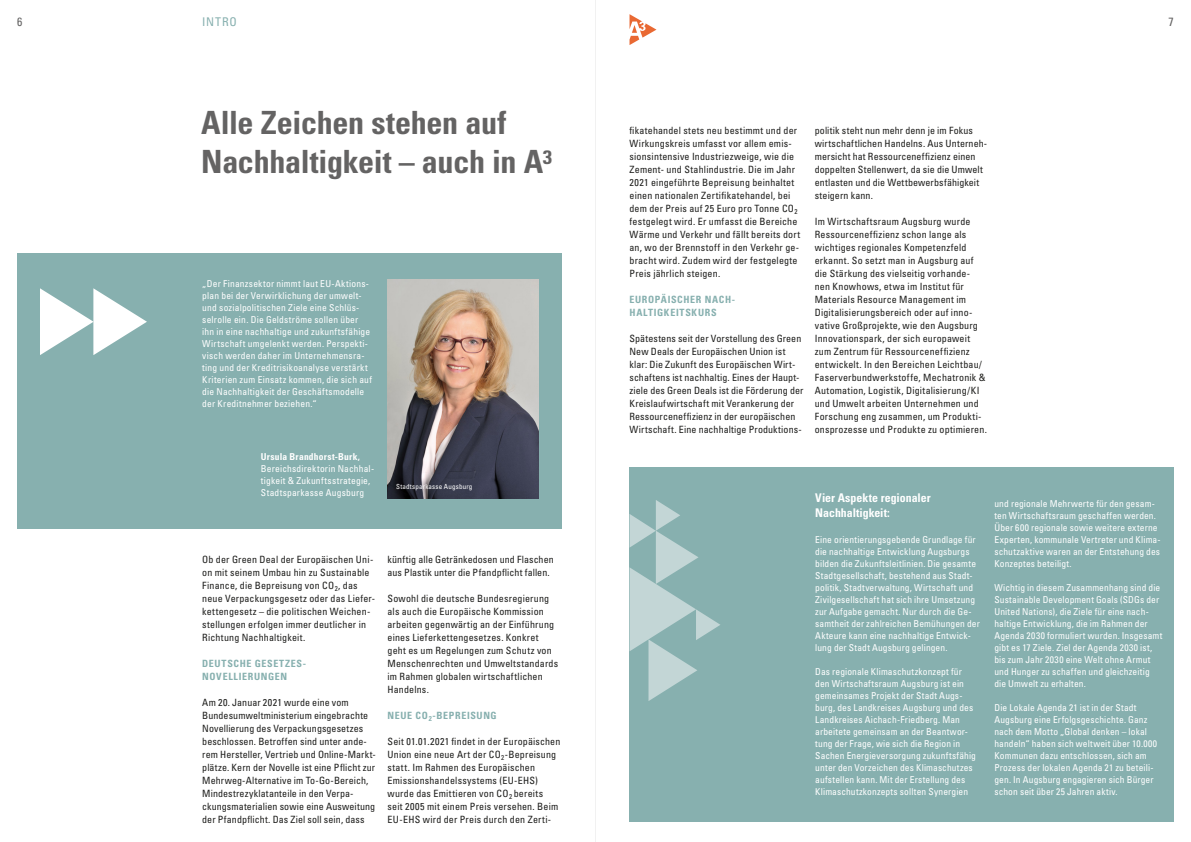
<style>
.page{position:relative;width:1191px;height:842px;background:#fff}
.page>*{position:absolute;margin:0;border:0;box-sizing:border-box;transform-origin:0 0}
.t1{font:700 condensed 32px/39px "Univers LT Std";letter-spacing:-.01em;color:#646363}
.Seite_Fliesstext{font:700 condensed 12px/15px "Univers LT Std";color:#fff}
.t2{font:condensed 12px "Univers LT Std";letter-spacing:.07em;color:#87b0af}
.t3{font:condensed 12px "Univers LT Std";color:#646363}
.Seite_Fliesstext-2{font:condensed 10px/13px "Univers LT Std";letter-spacing:.015em;color:#1d1d1b}
.Fließtext_Überschrif{font:700 condensed 10px/13px "Univers LT Std";letter-spacing:.065em;color:#87b0af}
.Intro{font:condensed 9.5px/12px "Univers LT Std";letter-spacing:.01em;color:#fff}
.Intro-2{font:700 condensed 9.5px "Univers LT Std";letter-spacing:.02em;color:#fff}
.t4{font:condensed 7px "Univers LT Std";letter-spacing:.025em;color:#fff}
</style>
<div class="page">
<svg style="left:629px;top:14px;width:27px;height:31px"></svg>
<div style="left:17px;top:253px;width:544px;height:276px;background:#87b0af"></div>
<div style="left:629px;top:467px;width:545px;height:354px;background:#87b0af"></div>
<img style="left:387px;top:279px;width:152px;height:219px">
<svg style="left:629px;top:500px;width:91px;height:201px"></svg>
<svg style="left:40px;top:288px;width:107px;height:67px"></svg>
<hr style="left:595px;top:0;width:1px;height:842px;background:#f1f1f1">
<p class="t2" style="left:202px;top:14px;width:36px">INTRO</p>
<p class="t3" style="left:17px;top:14px;width:7px">6</p>
<p class="t3" style="left:1168px;top:14px;width:7px">7</p>
<p class="t1" style="left:201px;top:103px;width:352px">Alle Zeichen stehen auf<br>Nachhaltigkeit – auch in A³</p>
<p class="Intro" style="left:202px;top:277px;width:171px">„Der Finanzsektor nimmt laut EU-Aktions&shy;plan bei der Verwirklichung der umwelt&shy;und sozialpolitischen Ziele eine Schlüs&shy;selrolle ein. Die Geldströme sollen über ihn in eine nachhaltige und zukunftsfähige Wirtschaft umgelenkt werden. Perspekti&shy;visch werden daher im Unternehmensra&shy;ting und der Kreditrisikoanalyse verstärkt Kriterien zum Einsatz kommen, die sich auf die Nachhaltigkeit der Geschäftsmodelle der Kreditnehmer beziehen.“</p>
<p class="Intro-2" style="left:261px;top:451px;width:101px">Ursula Brandhorst-Burk,</p>
<p class="Intro" style="left:261px;top:463px;width:115px">Bereichsdirektorin Nachhal&shy;tigkeit &amp; Zukunftsstrategie,<br>Stadtsparkasse Augsburg</p>
<p class="t4" style="left:396px;top:482px;width:78px">Stadtsparkasse Augsburg</p>
<p class="Seite_Fliesstext-2" style="left:202px;top:553px;width:174px">Ob der Green Deal der Europäischen Uni&shy;on mit seinem Umbau hin zu Sustainable Finance, die Bepreisung von CO<sub>2</sub>, das neue Verpackungsgesetz oder das Liefer&shy;kettengesetz – die politischen Weichen&shy;stellungen erfolgen immer deutlicher in Richtung Nachhaltigkeit.</p>
<p class="Fließtext_Überschrif" style="left:202px;top:657px;width:105px">DEUTSCHE GESETZES-</p>
<p class="Fließtext_Überschrif" style="left:202px;top:670px;width:86px">NOVELLIERUNGEN</p>
<p class="Seite_Fliesstext-2" style="left:202px;top:696px;width:175px">Am 20. Januar 2021 wurde eine vom Bundesumweltministerium eingebrachte Novellierung des Verpackungsgesetzes beschlossen. Betroffen sind unter ande&shy;rem Hersteller, Vertrieb und Online-Markt&shy;plätze. Kern der Novelle ist eine Pflicht zur Mehrweg-Alternative im To-Go-Bereich, Mindestrezyklatanteile in den Verpa&shy;ckungsmaterialien sowie eine Ausweitung der Pfandpflicht. Das Ziel soll sein, dass</p>
<p class="Seite_Fliesstext-2" style="left:387px;top:553px;width:168px">künftig alle Getränkedosen und Flaschen aus Plastik unter die Pfandpflicht fallen.</p>
<p class="Seite_Fliesstext-2" style="left:387px;top:592px;width:172px">Sowohl die deutsche Bundesregierung als auch die Europäische Kommission arbeiten gegenwärtig an der Einführung eines Lieferkettengesetzes. Konkret geht es um Regelungen zum Schutz von Menschenrechten und Umweltstandards im Rahmen globalen wirtschaftlichen Handelns.</p>
<p class="Fließtext_Überschrif" style="left:387px;top:709px;width:111px">NEUE CO<sub>2</sub>-BEPREISUNG</p>
<p class="Seite_Fliesstext-2" style="left:387px;top:735px;width:174px">Seit 01.01.2021 findet in der Europäischen Union eine neue Art der CO<sub>2</sub>-Bepreisung statt. Im Rahmen des Europäischen Emissionshandelssystems (EU-EHS) wurde das Emittieren von CO<sub>2</sub> bereits seit 2005 mit einem Preis versehen. Beim EU-EHS wird der Preis durch den Zerti-</p>
<p class="Seite_Fliesstext-2" style="left:629px;top:124px;width:172px">fikatehandel stets neu bestimmt und der Wirkungskreis umfasst vor allem emis&shy;sionsintensive Industriezweige, wie die Zement- und Stahlindustrie. Die im Jahr 2021 eingeführte Bepreisung beinhaltet einen nationalen Zertifikatehandel, bei dem der Preis auf 25 Euro pro Tonne CO<sub>2 </sub>festgelegt wird. Er umfasst die Bereiche Wärme und Verkehr und fällt bereits dort an, wo der Brennstoff in den Verkehr ge&shy;bracht wird. Zudem wird der festgelegte Preis jährlich steigen.</p>
<p class="Fließtext_Überschrif" style="left:629px;top:293px;width:107px">EUROPÄISCHER NACH-<br>HALTIGKEITSKURS</p>
<p class="Seite_Fliesstext-2" style="left:629px;top:332px;width:175px">Spätestens seit der Vorstellung des Green New Deals der Europäischen Union ist klar: Die Zukunft des Europäischen Wirt&shy;schaftens ist nachhaltig. Eines der Haupt&shy;ziele des Green Deals ist die Förderung der Kreislaufwirtschaft mit Verankerung der Ressourceneffizienz in der europäischen Wirtschaft. Eine nachhaltige Produktions-</p>
<p class="Seite_Fliesstext-2" style="left:814px;top:124px;width:174px">politik steht nun mehr denn je im Fokus wirtschaftlichen Handelns. Aus Unterneh&shy;mersicht hat Ressourceneffizienz einen doppelten Stellenwert, da sie die Umwelt entlasten und die Wettbewerbsfähigkeit steigern kann.</p>
<p class="Seite_Fliesstext-2" style="left:814px;top:215px;width:174px">Im Wirtschaftsraum Augsburg wurde Ressourceneffizienz schon lange als wichtiges regionales Kompetenzfeld erkannt. So setzt man in Augsburg auf die Stärkung des vielseitig vorhande&shy;nen Knowhows, etwa im Institut für Materials Resource Management im Digitalisierungsbereich oder auf inno&shy;vative Großprojekte, wie den Augsburg Innovationspark, der sich europaweit zum Zentrum für Ressourceneffizienz entwickelt. In den Bereichen Leichtbau/ Faserverbundwerkstoffe, Mechatronik &amp; Automation, Logistik, Digitalisierung/KI und Umwelt arbeiten Unternehmen und Forschung eng zusammen, um Produkti&shy;onsprozesse und Produkte zu optimieren.</p>
<p class="Seite_Fliesstext" style="left:815px;top:490px;width:117px">Vier Aspekte regionaler<br>Nachhaltigkeit:</p>
<p class="Intro" style="left:994px;top:497px;width:168px">und regionale Mehrwerte für den gesam&shy;ten Wirtschaftsraum geschaffen werden.<br>Über 600 regionale sowie weitere externe Experten, kommunale Vertreter und Klima&shy;schutzaktive waren an der Entstehung des Konzeptes beteiligt.</p>
<p class="Intro" style="left:994px;top:581px;width:169px">Wichtig in diesem Zusammenhang sind die Sustainable Development Goals (SDGs der United Nations), die Ziele für eine nach&shy;haltige Entwicklung, die im Rahmen der Agenda 2030 formuliert wurden. Insgesamt gibt es 17 Ziele. Ziel der Agenda 2030 ist, bis zum Jahr 2030 eine Welt ohne Armut und Hunger zu schaffen und gleichzeitig die Umwelt zu erhalten.</p>
<p class="Intro" style="left:994px;top:701px;width:164px">Die Lokale Agenda 21 ist in der Stadt Augsburg eine Erfolgsgeschichte. Ganz nach dem Motto „Global denken – lokal handeln“ haben sich weltweit über 10.000<br>Kommunen dazu entschlossen, sich am Prozess der lokalen Agenda 21 zu beteili&shy;gen. In Augsburg engagieren sich Bürger schon seit über 25 Jahren aktiv.</p>
<p class="Intro" style="left:815px;top:533px;width:166px">Eine orientierungsgebende Grundlage für die nachhaltige Entwicklung Augsburgs bilden die Zukunftsleitlinien. Die gesamte Stadtgesellschaft, bestehend aus Stadt&shy;politik, Stadtverwaltung, Wirtschaft und Zivilgesellschaft hat sich ihre Umsetzung zur Aufgabe gemacht. Nur durch die Ge&shy;samtheit der zahlreichen Bemühungen der Akteure kann eine nachhaltige Entwick&shy;lung der Stadt Augsburg gelingen.</p>
<p class="Intro" style="left:815px;top:665px;width:162px">Das regionale Klimaschutzkonzept für den Wirtschaftsraum Augsburg ist ein gemeinsames Projekt der Stadt Augs&shy;burg, des Landkreises Augsburg und des Landkreises Aichach-Friedberg. Man arbeitete gemeinsam an der Beantwor&shy;tung der Frage, wie sich die Region in Sachen Energieversorgung zukunftsfähig unter den Vorzeichen des Klimaschutzes aufstellen kann. Mit der Erstellung des Klimaschutzkonzepts sollten Synergien</p>
</div>
